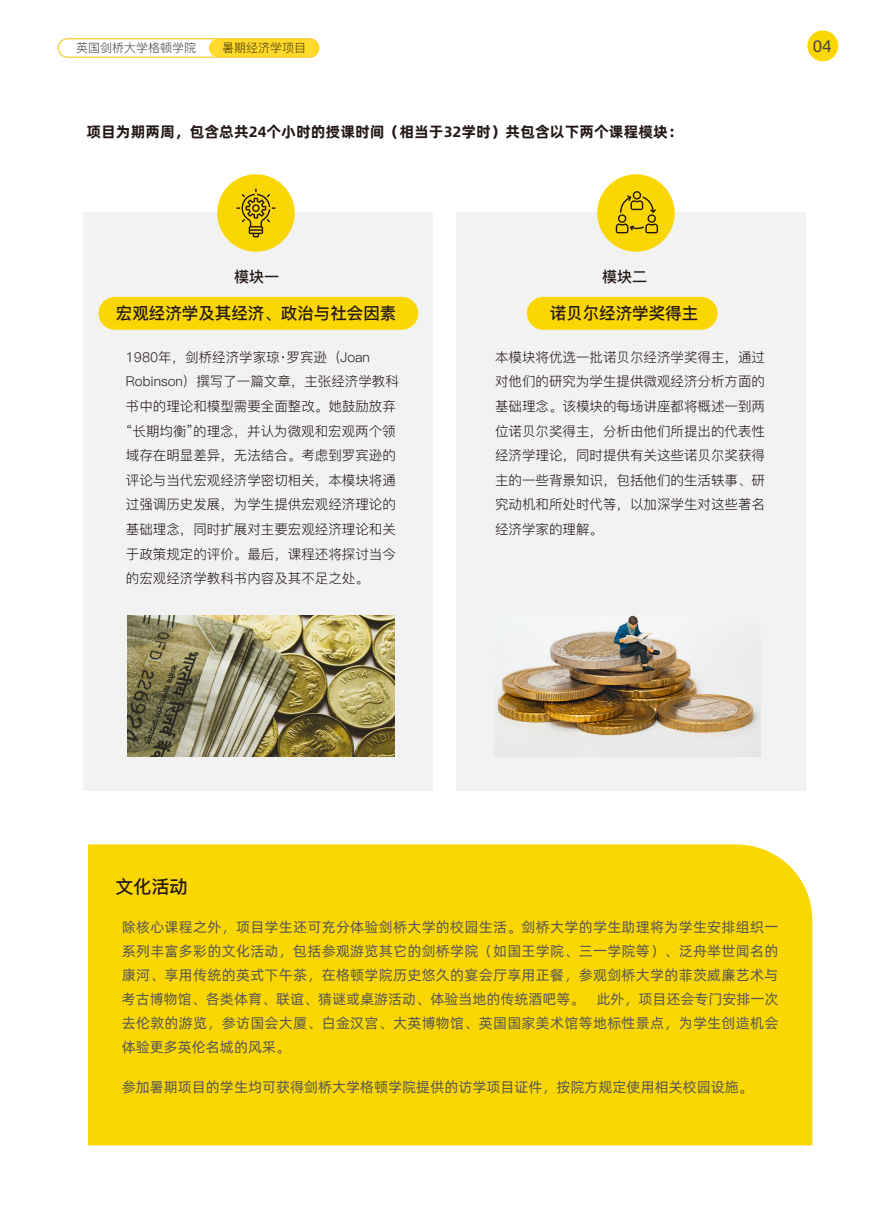
<style>
.page{position:relative;width:893px;height:1212px;background:#fff}
.page>*{position:absolute;margin:0;border:0;box-sizing:border-box;transform-origin:0 0}
.t1{font:18px "Ping Fang SC Bold";color:#231815}
.t2{font:16.65px "Alibaba Pu Hui Ti R";color:#414042}
.t3{font:16.5px "Ping Fang SC Bold";color:#231815}
.t4{font:15px "Alibaba Pu Hui Ti B";color:#231815}
.t5{font:15px "Ping Fang SC Bold";color:#231815}
.t6{font:14.25px/24px "Alibaba Pu Hui Ti R";color:#595757;text-align:justify}
.t7{font:13.5px/24.6px "Ping Fang SC Regular";color:#231815}
.t8{font:12px "Ping Fang SC Regular";color:#231815}
</style>
<div class="page">
<div style="left:807px;top:30px;width:31px;height:31px;background:#fad703;border-radius:50%"></div>
<div style="left:88px;top:844px;width:724px;height:301px;background:#fad703"></div>
<div style="left:83px;top:212px;width:350px;height:578px;background:#f2f2f3"></div>
<div style="left:99px;top:297px;width:319px;height:33px;background:#fad703;border-radius:16px"></div>
<div style="left:456px;top:212px;width:349px;height:578px;background:#f2f2f3"></div>
<div style="left:217px;top:174px;width:78px;height:78px;background:#fad703;border-radius:50%"></div>
<svg style="left:236px;top:189px;width:39px;height:48px"></svg>
<div style="left:597px;top:174px;width:78px;height:78px;background:#fad703;border-radius:50%"></div>
<svg style="left:616px;top:191px;width:42px;height:42px"></svg>
<div style="left:527px;top:297px;width:191px;height:33px;background:#fad703;border-radius:16px"></div>
<img style="left:128px;top:616px;width:266px;height:140px">
<img style="left:495px;top:616px;width:266px;height:140px">
<div style="left:58px;top:39px;width:261px;height:18px;border:1px solid #fac000;border-radius:9px"></div>
<div style="left:209px;top:39px;width:110px;height:18px;background:#ffda2a;border-radius:9px"></div>
<p class="t8" style="left:76px;top:41px;width:121px">英国剑桥大学格顿学院</p>
<p class="t8" style="left:222px;top:41px;width:85px">暑期经济学项目</p>
<p class="t4" style="left:86px;top:119px;width:598px">项目为期两周，包含总共24个小时的授课时间（相当于32学时）共包含以下两个课程模块：</p>
<p class="t2" style="left:813px;top:34px;width:21px">04</p>
<p class="t5" style="left:234px;top:268px;width:46px">模块一</p>
<p class="t3" style="left:116px;top:303px;width:282px">宏观经济学及其经济、政治与社会因素</p>
<p class="t7" style="left:126px;top:345px;width:275px">1980年，剑桥经济学家琼·罗宾逊（Joan<br>Robinson）撰写了一篇文章，主张经济学教科书中的理论和模型需要全面整改。她鼓励放弃“长期均衡”的理念，并认为微观和宏观两个领域存在明显差异，无法结合。考虑到罗宾逊的评论与当代宏观经济学密切相关，本模块将通过强调历史发展，为学生提供宏观经济理论的基础理念，同时扩展对主要宏观经济理论和关于政策规定的评价。最后，课程还将探讨当今的宏观经济学教科书内容及其不足之处。</p>
<p class="t5" style="left:602px;top:268px;width:46px">模块二</p>
<p class="t3" style="left:550px;top:303px;width:150px">诺贝尔经济学奖得主</p>
<p class="t7" style="left:495px;top:345px;width:271px;text-align:justify">本模块将优选一批诺贝尔经济学奖得主，通过对他们的研究为学生提供微观经济分析方面的基础理念。该模块的每场讲座都将概述一到两位诺贝尔奖得主，分析由他们所提出的代表性经济学理论，同时提供有关这些诺贝尔奖获得主的一些背景知识，包括他们的生活轶事、研究动机和所处时代等，以加深学生对这些著名经济学家的理解。</p>
<h1 class="t1" style="left:116px;top:876px;width:73px">文化活动</h1>
<p class="t6" style="left:122px;top:914px;width:658px">除核心课程之外，项目学生还可充分体验剑桥大学的校园生活。剑桥大学的学生助理将为学生安排组织一系列丰富多彩的文化活动，包括参观游览其它的剑桥学院（如国王学院、三一学院等）、泛舟举世闻名的康河、享用传统的英式下午茶，在格顿学院历史悠久的宴会厅享用正餐，参观剑桥大学的菲茨威廉艺术与考古博物馆、各类体育、联谊、猜谜或桌游活动、体验当地的传统酒吧等。 此外，项目还会专门安排一次去伦敦的游览，参访国会大厦、白金汉宫、大英博物馆、英国国家美术馆等地标性景点，为学生创造机会体验更多英伦名城的风采。</p>
<p class="t6" style="left:122px;top:1074px;width:632px">参加暑期项目的学生均可获得剑桥大学格顿学院提供的访学项目证件，按院方规定使用相关校园设施。</p>
</div>
